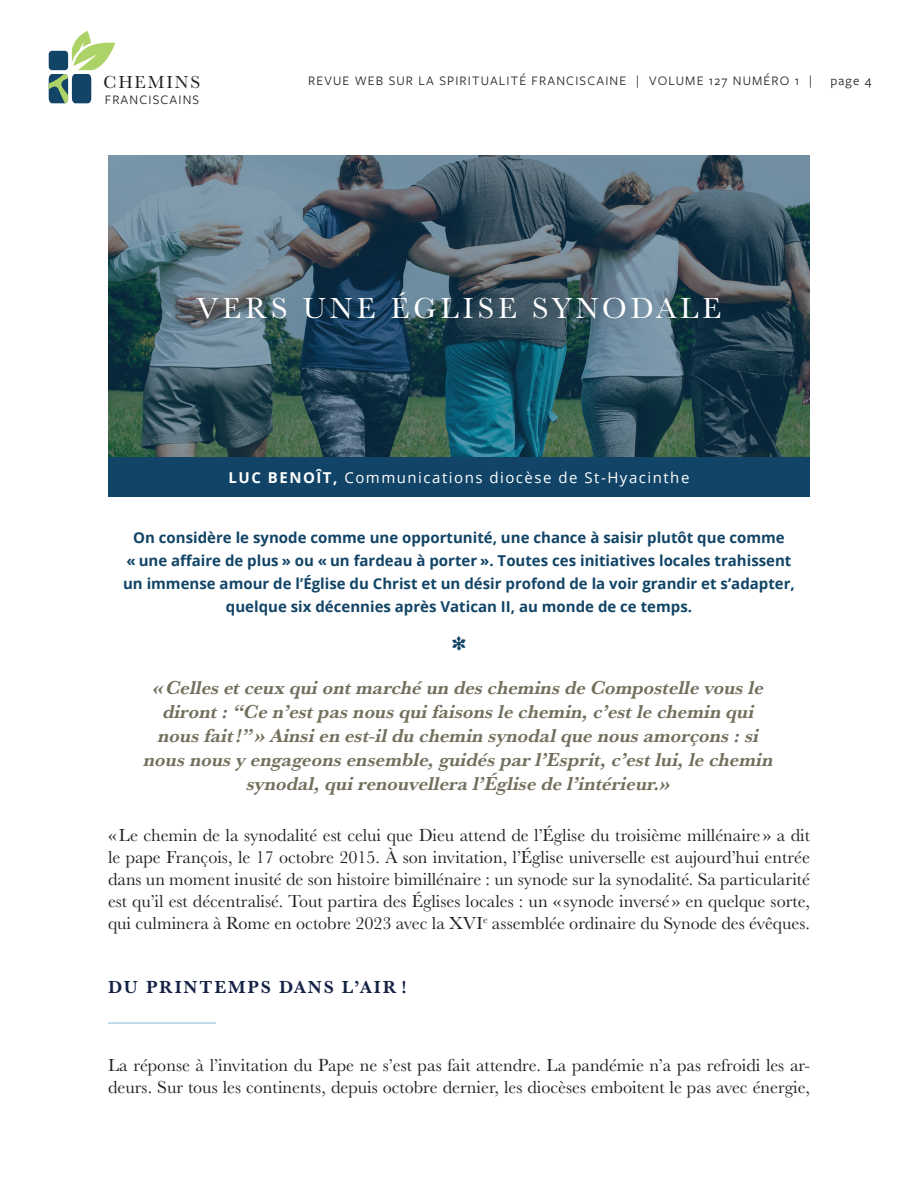
<style>
.page{position:relative;width:918px;height:1188px;background:#fff}
.page>*{position:absolute;margin:0;border:0;box-sizing:border-box;transform-origin:0 0}
.t1{font:30px "Baskerville URW";letter-spacing:.13em;color:#fff}
.t2{font:italic 700 19.5px/23.9px "Baskerville URW";color:#736f5d;text-align:center}
.t3{font:18px/22px "Baskerville URW";color:#231f20;text-align:justify}
.t4{font:700 18px "Baskerville URW";letter-spacing:.1em;color:#152246}
.t5{font:18px "Baskerville URW";letter-spacing:.1em;color:#231f20}
.t6{font:700 15px/23px "Open Sans";color:#146;text-align:center}
.t7{font:15px "Open Sans";letter-spacing:.1em;color:#fff}
.t8{font:13.5px "Freight Sans Pro";letter-spacing:.085em;color:#231f20}
.s1{font-weight:700}
</style>
<div class="page">
<svg style="left:49px;top:31px;width:66px;height:72px"></svg>
<hr style="left:108px;top:1022px;width:108px;height:2px;background:#b0d0e4">
<div style="left:108px;top:457px;width:702px;height:40px;background:#146"></div>
<svg style="left:108px;top:155px;width:702px;height:302px;background:#405d69"></svg>
<p class="t5" style="left:104px;top:70px;width:98px">CHEMINS</p>
<p class="t8" style="left:105px;top:90px;width:96px">FRANCISCAINS</p>
<p class="t8" style="left:308px;top:72px;width:506px">REVUE WEB SUR LA SPIRITUALITÉ FRANCISCAINE | VOLUME 127 NUMÉRO 1 |</p>
<p class="t8" style="left:830px;top:72px;width:43px">page 4</p>
<h1 class="t1" style="left:197px;top:287px;width:526px">VERS UNE ÉGLISE SYNODALE</h1>
<p class="t7" style="left:229px;top:467px;width:462px"><span class="s1">LUC BENOÎT,</span> Communications diocèse de St-Hyacinthe</p>
<p class="t6" style="left:123px;top:526px;width:673px">On considère le synode comme une opportunité, une chance à saisir plutôt que comme<br>« une affaire de plus » ou « un fardeau à porter ». Toutes ces initiatives locales trahissent un immense amour de l’Église du Christ et un désir profond de la voir grandir et s’adapter, quelque six décennies après Vatican II, au monde de ce temps.</p>
<p class="t2" style="left:144px;top:675px;width:631px">«Celles et ceux qui ont marché un des chemins de Compostelle vous le diront : “Ce n’est pas nous qui faisons le chemin, c’est le chemin qui nous fait!”» Ainsi en est-il du chemin synodal que nous amorçons : si nous nous y engageons ensemble, guidés par l’Esprit, c’est lui, le chemin synodal, qui renouvellera l’Église de l’intérieur.»</p>
<p class="t3" style="left:108px;top:823px;width:704px">«Le chemin de la synodalité est celui que Dieu attend de l’Église du troisième millénaire » a dit le pape François, le 17 octobre 2015. À son invitation, l’Église universelle est aujourd’hui entrée dans un moment inusité de son histoire bimillénaire : un synode sur la synodalité. Sa particularité est qu’il est décentralisé. Tout partira des Églises locales : un « synode inversé » en quelque sorte, qui culminera à Rome en octobre 2023 avec la XVI<sup>e</sup> assemblée ordinaire du Synode des évêques.</p>
<p class="t4" style="left:108px;top:975px;width:300px">DU PRINTEMPS DANS L’AIR !</p>
<p class="t3" style="left:108px;top:1054px;width:704px">La réponse à l’invitation du Pape ne s’est pas fait attendre. La pandémie n’a pas refroidi les ar&shy;deurs. Sur tous les continents, depuis octobre dernier, les diocèses emboitent le pas avec énergie,</p>
</div>
